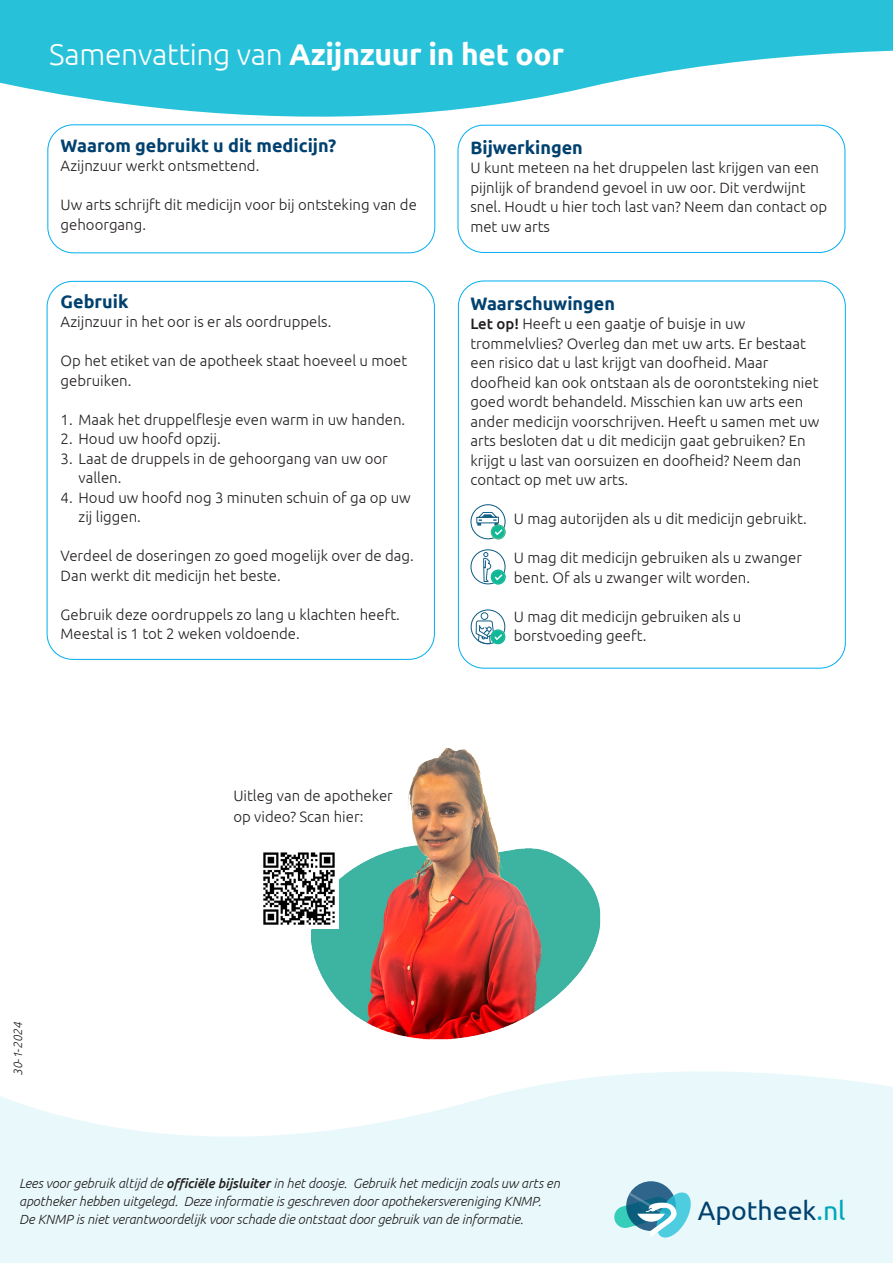
<style>
.page{position:relative;width:893px;height:1263px;background:#fff}
.page>*{position:absolute;margin:0;border:0;box-sizing:border-box;transform-origin:0 0}
.t1{font:700 30px "Ubuntu";letter-spacing:-.01em;color:#fff}
.t2{font:26.7px "Ubuntu";color:#01416f}
.t3{font:700 18px "Ubuntu";color:#01416f}
.t4{font:300 15px/19.5px "Ubuntu";color:#231f20}
.t5{font:italic 300 13.35px/18px "Ubuntu";letter-spacing:-.005em;color:#231f20}
.t6{font:italic 300 12px "Ubuntu";color:#231f20}
.s1{font-weight:300}
.s2{font-weight:500}
.s3{color:#00a6b9}
</style>
<div class="page">
<svg style="left:0;top:1071px;width:893px;height:192px;fill:#e9f9fb"></svg>
<svg style="left:0;top:0;width:893px;height:165px;fill:#27c2d9"></svg>
<svg style="left:626px;top:1181px;width:50px;height:50px"></svg>
<svg style="left:614px;top:1192px;width:77px;height:45px;background:#7bbecc"></svg>
<div style="left:458px;top:125px;width:387px;height:127px;background:#fff;border-radius:26px"></div>
<div style="left:458px;top:125px;width:387px;height:128px;border:1px solid #00aeef;border-radius:26px"></div>
<div style="left:48px;top:125px;width:387px;height:128px;background:#fff;border-radius:26px"></div>
<div style="left:48px;top:125px;width:387px;height:128px;border:1px solid #00aeef;border-radius:26px"></div>
<svg style="left:470px;top:504px;width:35px;height:35px"></svg>
<svg style="left:470px;top:549px;width:35px;height:35px"></svg>
<svg style="left:471px;top:609px;width:34px;height:35px"></svg>
<img style="left:311px;top:747px;width:290px;height:293px">
<img style="left:263px;top:849px;width:76px;height:79px">
<p class="t1" style="left:49px;top:36px;width:516px"><span class="s1">Samenvatting van</span> Azijnzuur in het oor</p>
<p class="t3" style="left:61px;top:134px;width:277px">Waarom gebruikt u dit medicijn?</p>
<p class="t4" style="left:61px;top:156px;width:200px">Azijnzuur werkt ontsmettend.</p>
<p class="t4" style="left:61px;top:195px;width:358px">Uw arts schrijft dit medicijn voor bij ontsteking van de gehoorgang.</p>
<p class="t3" style="left:61px;top:290px;width:69px">Gebruik</p>
<p class="t4" style="left:61px;top:312px;width:272px">Azijnzuur in het oor is er als oordruppels.</p>
<p class="t4" style="left:61px;top:351px;width:348px">Op het etiket van de apotheek staat hoeveel u moet gebruiken.</p>
<p class="t4" style="left:61px;top:409px;width:346px">1. Maak het druppelflesje even warm in uw handen.</p>
<p class="t4" style="left:61px;top:429px;width:162px">2. Houd uw hoofd opzij.</p>
<p class="t4" style="left:79px;top:448px;width:311px;text-indent:-18px">3. Laat de druppels in de gehoorgang van uw oor vallen.</p>
<p class="t4" style="left:79px;top:487px;width:334px;text-indent:-18px">4. Houd uw hoofd nog 3 minuten schuin of ga op uw zij liggen.</p>
<p class="t4" style="left:61px;top:546px;width:355px">Verdeel de doseringen zo goed mogelijk over de dag.<br>Dan werkt dit medicijn het beste.</p>
<p class="t4" style="left:61px;top:604px;width:341px">Gebruik deze oordruppels zo lang u klachten heeft.<br>Meestal is 1 tot 2 weken voldoende.</p>
<p class="t3" style="left:470px;top:136px;width:114px">Bijwerkingen</p>
<p class="t4" style="left:470px;top:158px;width:358px">U kunt meteen na het druppelen last krijgen van een pijnlijk of brandend gevoel in uw oor. Dit verdwijnt snel. Houdt u hier toch last van? Neem dan contact op met uw arts</p>
<p class="t3" style="left:470px;top:292px;width:146px">Waarschuwingen</p>
<p class="t4" style="left:470px;top:314px;width:350px"><span class="s2">Let op!</span> Heeft u een gaatje of buisje in uw trommelvlies? Overleg dan met uw arts. Er bestaat een risico dat u last krijgt van doofheid. Maar doofheid kan ook ontstaan als de oorontsteking niet goed wordt behandeld. Misschien kan uw arts een ander medicijn voorschrijven. Heeft u samen met uw arts besloten dat u dit medicijn gaat gebruiken? En krijgt u last van oorsuizen en doofheid? Neem dan contact op met uw arts.</p>
<p class="t4" style="left:514px;top:509px;width:295px">U mag autorijden als u dit medicijn gebruikt.</p>
<p class="t4" style="left:514px;top:548px;width:290px">U mag dit medicijn gebruiken als u zwanger bent. Of als u zwanger wilt worden.</p>
<p class="t4" style="left:514px;top:606px;width:229px">U mag dit medicijn gebruiken als u borstvoeding geeft.</p>
<p class="t4" style="left:233px;top:784px;width:161px;line-height:21px">Uitleg van de apotheker op video? Scan hier:</p>
<p class="t6" style="left:11px;top:1076px;width:56px;rotate:-90deg">30-1-2024</p>
<p class="t5" style="left:19px;top:1174px;width:542px">Lees voor gebruik altijd de <span class="s2">officiële bijsluiter</span> in het doosje. Gebruik het medicijn zoals uw arts en apotheker hebben uitgelegd. Deze informatie is geschreven door apothekersvereniging KNMP.<br>De KNMP is niet verantwoordelijk voor schade die ontstaat door gebruik van de informatie.</p>
<h2 class="t2" style="left:698px;top:1194px;width:149px">Apotheek<span class="s3">.nl</span></h2>
</div>
